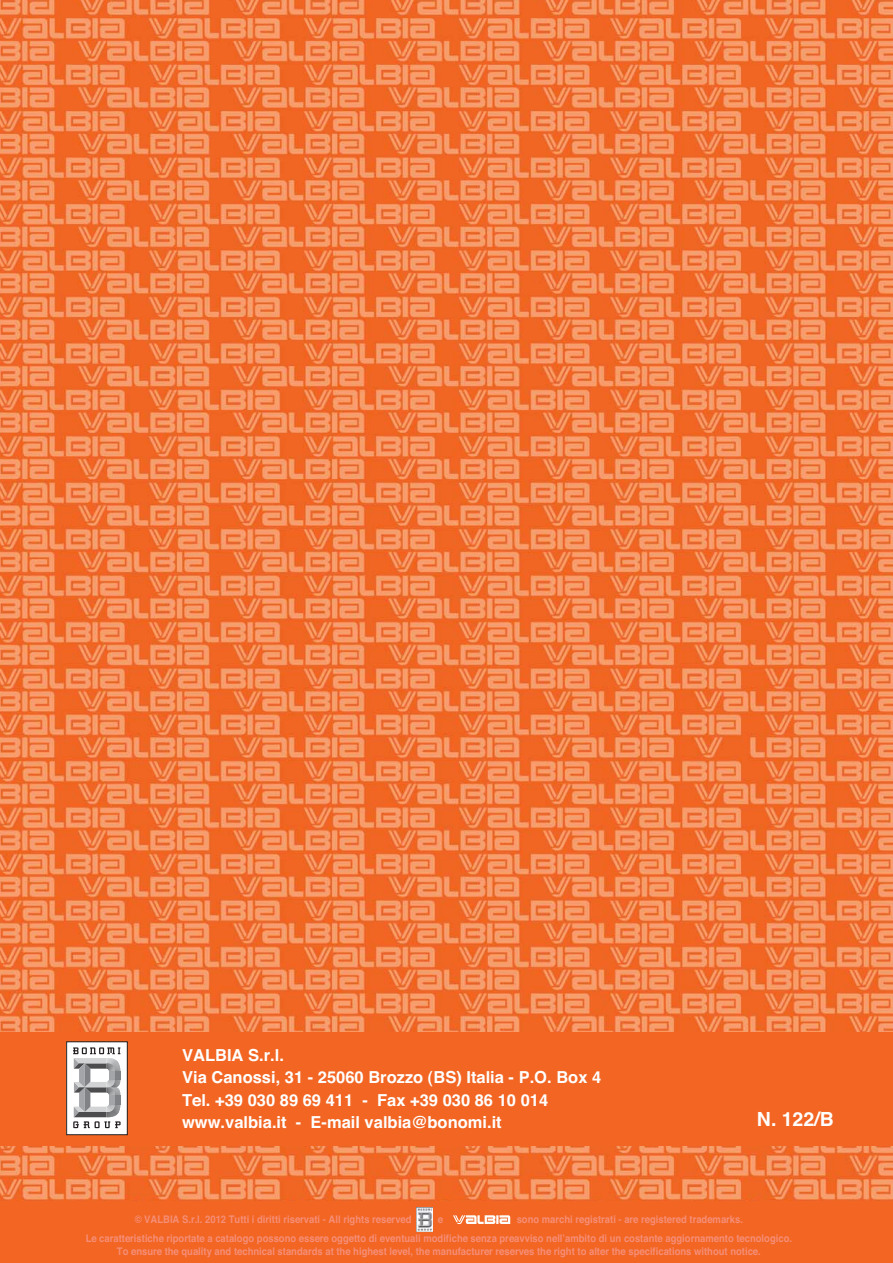
<style>
.page{position:relative;width:893px;height:1263px;background:#fff}
.page>*{position:absolute;margin:0;border:0;box-sizing:border-box;transform-origin:0 0}
.t1{font:700 19.5px "Helvetica";color:#fff}
.t2{font:700 16.5px/22.5px "Helvetica";color:#fff}
.t3{font:700 10.5px/19.8px "Helvetica";color:#f68e77;scale:.9 1}
</style>
<div class="page">
<img style="left:0;top:0;width:892px;height:1201px">
<div style="left:0;top:1032px;width:892px;height:113px;background:#f26522"></div>
<div style="left:67px;top:1042px;width:60px;height:93px;background:#fff"></div>
<div style="left:66px;top:1042px;width:62px;height:93px;border:1px solid #231f20"></div>
<svg style="left:73px;top:1047px;width:48px;height:81px"></svg>
<div style="left:0;top:1201px;width:892px;height:62px;background:#f26522"></div>
<img style="left:417px;top:1208px;width:16px;height:24px">
<svg style="left:453px;top:1215px;width:57px;height:9px"></svg>
<h2 class="t2" style="left:182px;top:1045px;width:420px">VALBIA S.r.l.<br>Via Canossi, 31 - 25060 Brozzo (BS) Italia - P.O. Box 4<br>Tel. +39 030 89 69 411 - Fax +39 030 86 10 014 www.valbia.it - E-mail valbia@bonomi.it</h2>
<h1 class="t1" style="left:757px;top:1112px;width:78px">N. 122/B</h1>
<p class="t3" style="left:135px;top:1210px;width:309px">© VALBIA S.r.l. 2012 Tutti i diritti riservati - All rights reserved</p>
<p class="t3" style="left:438px;top:1210px;width:7px">e</p>
<p class="t3" style="left:86px;top:1210px;width:786px;text-indent:431px">sono marchi registrati - are registered trademarks.<br>Le caratteristiche riportate a catalogo possono essere oggetto di eventuali modifiche senza preavviso nell’ambito di un costante aggiornamento tecnologico.</p>
<p class="t3" style="left:117px;top:1242px;width:717px">To ensure the quality and technical standards at the highest level, the manufacturer reserves the right to alter the specifications without notice.</p>
</div>
